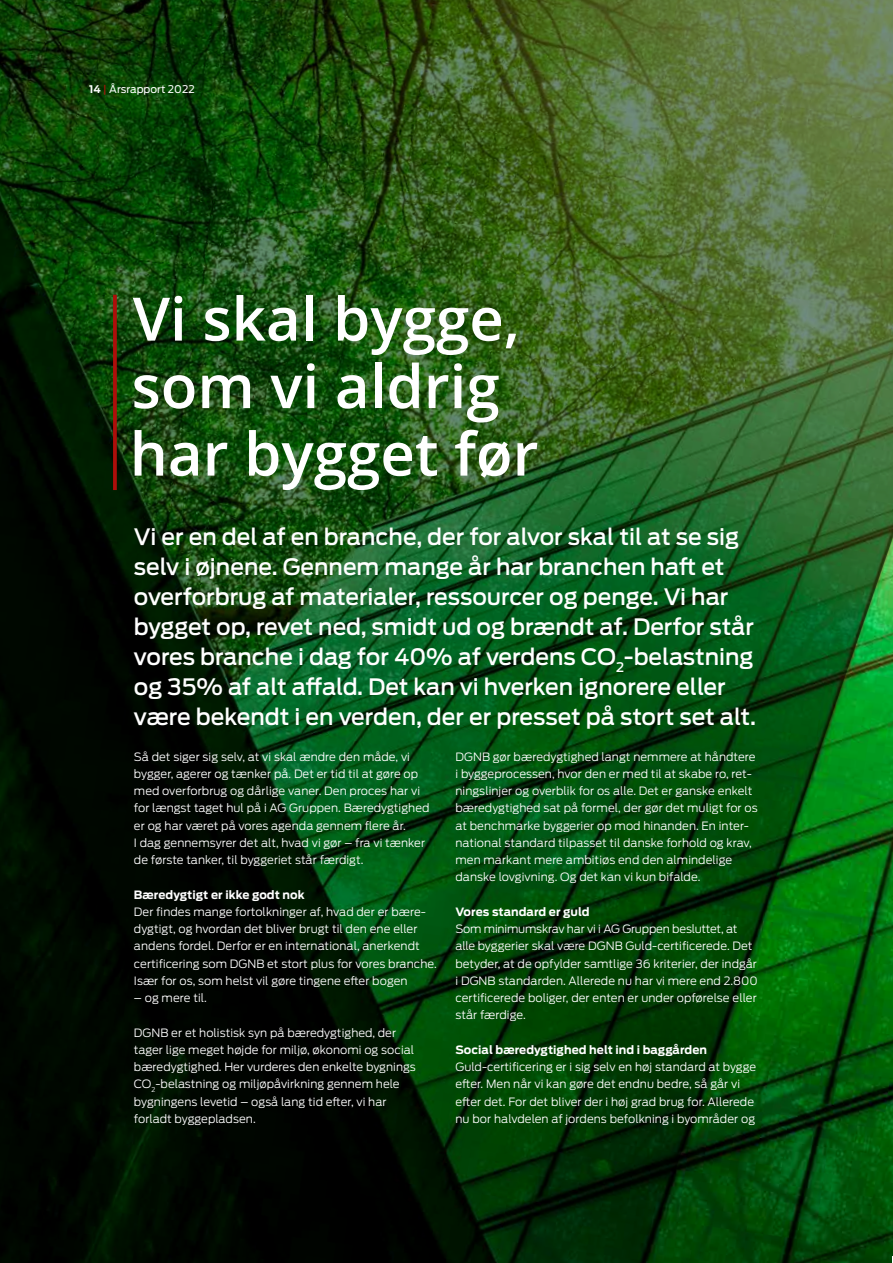
<style>
.page{position:relative;width:893px;height:1263px;background:#fff}
.page>*{position:absolute;margin:0;border:0;box-sizing:border-box;transform-origin:0 0}
.t1{font:600 60px/67.5px "Open Sans";color:#fff}
.t2{font:500 22.5px/30px "Antenna";color:#fff}
.t3{font:300 11.4px/17.2px "Antenna";letter-spacing:.005em;color:#fff}
.t4{font:700 11.4px "Antenna";letter-spacing:.005em;color:#fff}
.t5{font:10.5px "Antenna";color:#fff}
.s1{font-weight:700}
.s2{color:#ae0e0a}
</style>
<div class="page">
<img style="left:0;top:0;width:893px;height:1263px">
<svg style="left:113px;top:295px;width:4px;height:195px"></svg>
<p class="t5" style="left:89px;top:82px;width:107px"><span class="s1">14</span> <span class="s2">|</span> Årsrapport 2022</p>
<h1 class="t1" style="left:130px;top:284px;width:410px">Vi skal bygge, som vi aldrig har bygget før</h1>
<p class="t2" style="left:134px;top:521px;width:624px">Vi er en del af en branche, der for alvor skal til at se sig selv i øjnene. Gennem mange år har branchen haft et overforbrug af materialer, ressourcer og penge. Vi har bygget op, revet ned, smidt ud og brændt af. Derfor står vores branche i dag for 40% af verdens CO<sub>2</sub>-belastning og 35% af alt affald. Det kan vi hverken ignorere eller være bekendt i en verden, der er presset på stort set alt.</p>
<p class="t3" style="left:134px;top:747px;width:297px">Så det siger sig selv, at vi skal ændre den måde, vi bygger, agerer og tænker på. Det er tid til at gøre op med overforbrug og dårlige vaner. Den proces har vi for længst taget hul på i AG Gruppen. Bæredygtighed er og har været på vores agenda gennem flere år.<br>I dag gennemsyrer det alt, hvad vi gør – fra vi tænker de første tanker, til byggeriet står færdigt.</p>
<p class="t4" style="left:134px;top:886px;width:172px">Bæredygtigt er ikke godt nok</p>
<p class="t3" style="left:134px;top:903px;width:304px">Der findes mange fortolkninger af, hvad der er bære&shy;dygtigt, og hvordan det bliver brugt til den ene eller andens fordel. Derfor er en international, anerkendt certificering som DGNB et stort plus for vores branche.<br>Især for os, som helst vil gøre tingene efter bogen</p>
<p class="t3" style="left:134px;top:989px;width:75px">– og mere til.</p>
<p class="t3" style="left:134px;top:1023px;width:283px">DGNB er et holistisk syn på bæredygtighed, der tager lige meget højde for miljø, økonomi og social bæredygtighed. Her vurderes den enkelte bygnings CO<sub>2</sub>-belastning og miljøpåvirkning gennem hele bygningens levetid – også lang tid efter, vi har forladt byggepladsen.</p>
<p class="t3" style="left:455px;top:747px;width:304px">DGNB gør bæredygtighed langt nemmere at håndtere i byggeprocessen, hvor den er med til at skabe ro, ret&shy;ningslinjer og overblik for os alle. Det er ganske enkelt bæredygtighed sat på formel, der gør det muligt for os at benchmarke byggerier op mod hinanden. En inter&shy;national standard tilpasset til danske forhold og krav, men markant mere ambitiøs end den almindelige danske lovgivning. Og det kan vi kun bifalde.</p>
<p class="t4" style="left:455px;top:904px;width:136px">Vores standard er guld</p>
<p class="t3" style="left:455px;top:920px;width:304px">Som minimumskrav har vi i AG Gruppen besluttet, at alle byggerier skal være DGNB Guld-certificerede. Det betyder, at de opfylder samtlige 36 kriterier, der indgår i DGNB standarden. Allerede nu har vi mere end 2.800 certificerede boliger, der enten er under opførelse eller står færdige.</p>
<p class="t4" style="left:455px;top:1042px;width:253px">Social bæredygtighed helt ind i baggården</p>
<p class="t3" style="left:455px;top:1058px;width:302px">Guld-certificering er i sig selv en høj standard at bygge efter. Men når vi kan gøre det endnu bedre, så går vi efter det. For det bliver der i høj grad brug for. Allerede nu bor halvdelen af jordens befolkning i byområder og</p>
</div>
